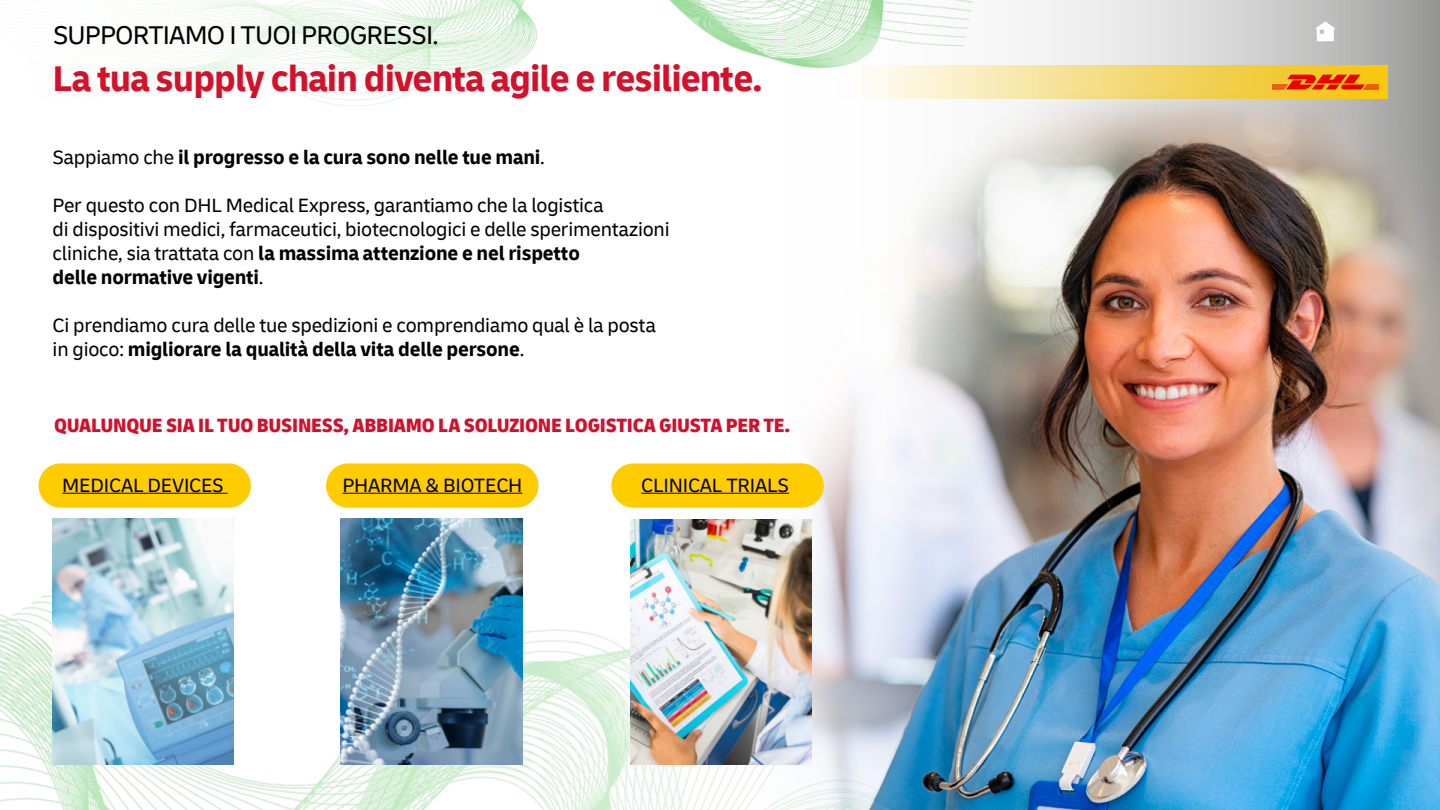
<style>
.page{position:relative;width:1440px;height:810px;background:#fff}
.page>*{position:absolute;margin:0;border:0;box-sizing:border-box;transform-origin:0 0}
.t1{font:700 37.5px "Delivery";letter-spacing:-.025em;color:#d4112a}
.t2{font:27px "Delivery";letter-spacing:-.03em;color:#000}
.t3{font:20.25px/24px "Delivery";letter-spacing:-.01em;color:#000}
.t4{font:900 condensed 20.25px "Delivery";letter-spacing:-.01em;color:#d3102b}
.t5{font:700 20.25px "Delivery";letter-spacing:-.01em;color:#000}
.s1{font-weight:400}
.s2{font-weight:700}
</style>
<div class="page">
<img style="left:111px;top:0;width:561px;height:105px">
<img style="left:672px;top:0;width:768px;height:94px">
<img style="left:0;top:591px;width:688px;height:219px">
<img style="left:688px;top:94px;width:752px;height:716px">
<div style="left:838px;top:65px;width:550px;height:34px;background:linear-gradient(to right,#fbfeff,#f0ba03)"></div>
<svg style="left:1272px;top:75px;width:107px;height:14px"></svg>
<div style="left:326px;top:463px;width:212px;height:45px;background:#fc0;border-radius:22px"></div>
<div style="left:38px;top:463px;width:213px;height:45px;background:#fc0;border-radius:22px"></div>
<div style="left:611px;top:463px;width:213px;height:45px;background:#fc0;border-radius:22px"></div>
<hr style="left:62px;top:493px;width:166px;height:1px;background:#000">
<hr style="left:342px;top:493px;width:180px;height:1px;background:#000">
<hr style="left:641px;top:493px;width:148px;height:1px;background:#000">
<img style="left:52px;top:518px;width:182px;height:247px">
<img style="left:340px;top:518px;width:183px;height:247px">
<img style="left:630px;top:519px;width:182px;height:246px">
<svg style="left:1315px;top:22px;width:20px;height:19px"></svg>
<h2 class="t2" style="left:53px;top:19px;width:387px">SUPPORTIAMO I TUOI PROGRESSI.</h2>
<h1 class="t1" style="left:52px;top:55px;width:711px">La tua supply chain diventa agile e resiliente.</h1>
<p class="t5" style="left:53px;top:145px;width:494px"><span class="s1">Sappiamo che</span> il progresso e la cura sono nelle tue mani<span class="s1">.</span></p>
<p class="t3" style="left:53px;top:193px;width:619px">Per questo con DHL Medical Express, garantiamo che la logistica<br>di dispositivi medici, farmaceutici, biotecnologici e delle sperimentazioni cliniche, sia trattata con <span class="s2">la massima attenzione e nel rispetto<br>delle normative vigenti</span>.</p>
<p class="t3" style="left:53px;top:313px;width:605px">Ci prendiamo cura delle tue spedizioni e comprendiamo qual è la posta in gioco: <span class="s2">migliorare la qualità della vita delle persone</span>.</p>
<p class="t4" style="left:54px;top:412px;width:738px">QUALUNQUE SIA IL TUO BUSINESS, ABBIAMO LA SOLUZIONE LOGISTICA GIUSTA PER TE.</p>
<p class="t3" style="left:62px;top:473px;width:163px">MEDICAL DEVICES</p>
<p class="t3" style="left:342px;top:473px;width:182px">PHARMA &amp; BIOTECH</p>
<p class="t3" style="left:641px;top:473px;width:149px">CLINICAL TRIALS</p>
</div>
